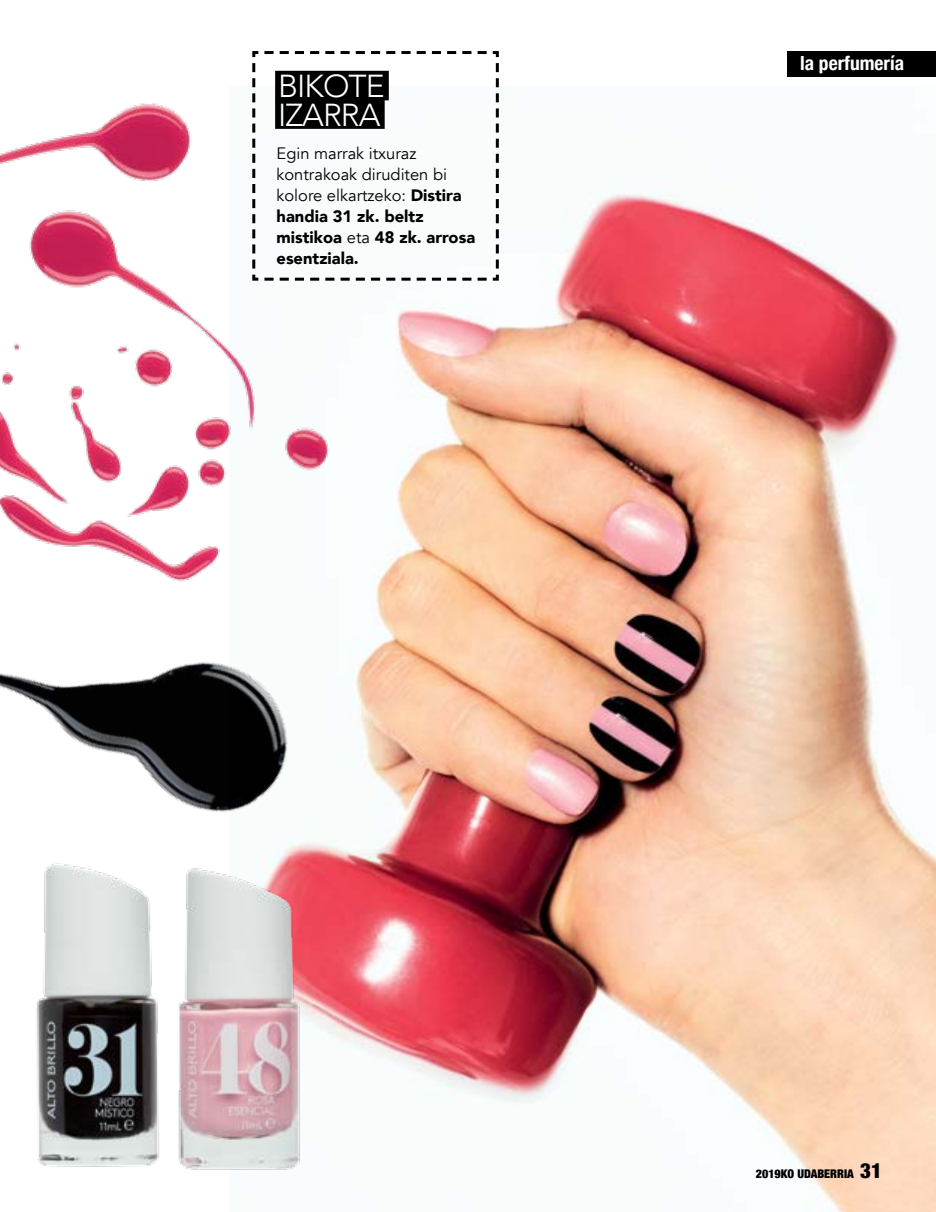
<style>
.page{position:relative;width:936px;height:1212px;background:#fff}
.page>*{position:absolute;margin:0;border:0;box-sizing:border-box;transform-origin:0 0}
.t1{font:300 31.8px/28.5px "Avenir";letter-spacing:-.03em;color:#fff}
.t2{font:700 condensed 19.5px "Helvetica Neue";color:#fff}
.t3{font:16.5px/21px "Avenir";color:#000}
.t4{font:900 condensed 12px "Helvetica Neue";color:#000}
.s1{font-weight:900}
.s2{font-size:21px}
</style>
<div class="page">
<img style="left:315px;top:182px;width:620px;height:1030px">
<div style="left:787px;top:51px;width:148px;height:26px;background:#000"></div>
<img style="left:36px;top:996px;width:123px;height:171px">
<img style="left:178px;top:996px;width:137px;height:174px">
<img style="left:0;top:103px;width:349px;height:495px">
<svg style="left:251px;top:51px;width:249px;height:231px"></svg>
<div style="left:275px;top:71px;width:114px;height:29px;background:#000"></div>
<div style="left:275px;top:99px;width:109px;height:30px;background:#000"></div>
<img style="left:0;top:426px;width:346px;height:570px">
<h1 class="t1" style="left:278px;top:72px;width:108px">BIKOTE<br>IZARRA</h1>
<p class="t3" style="left:276px;top:143px;width:200px">Egin marrak itxuraz kontrakoak diruditen bi kolore elkartzeko: <span class="s1">Distira handia 31 zk. beltz mistikoa</span> eta <span class="s1">48 zk. arrosa esentziala.</span></p>
<p class="t2" style="left:800px;top:47px;width:105px">la perfumería</p>
<p class="t4" style="left:755px;top:1164px;width:127px">2019KO UDABERRIA <span class="s2">31</span></p>
</div>
